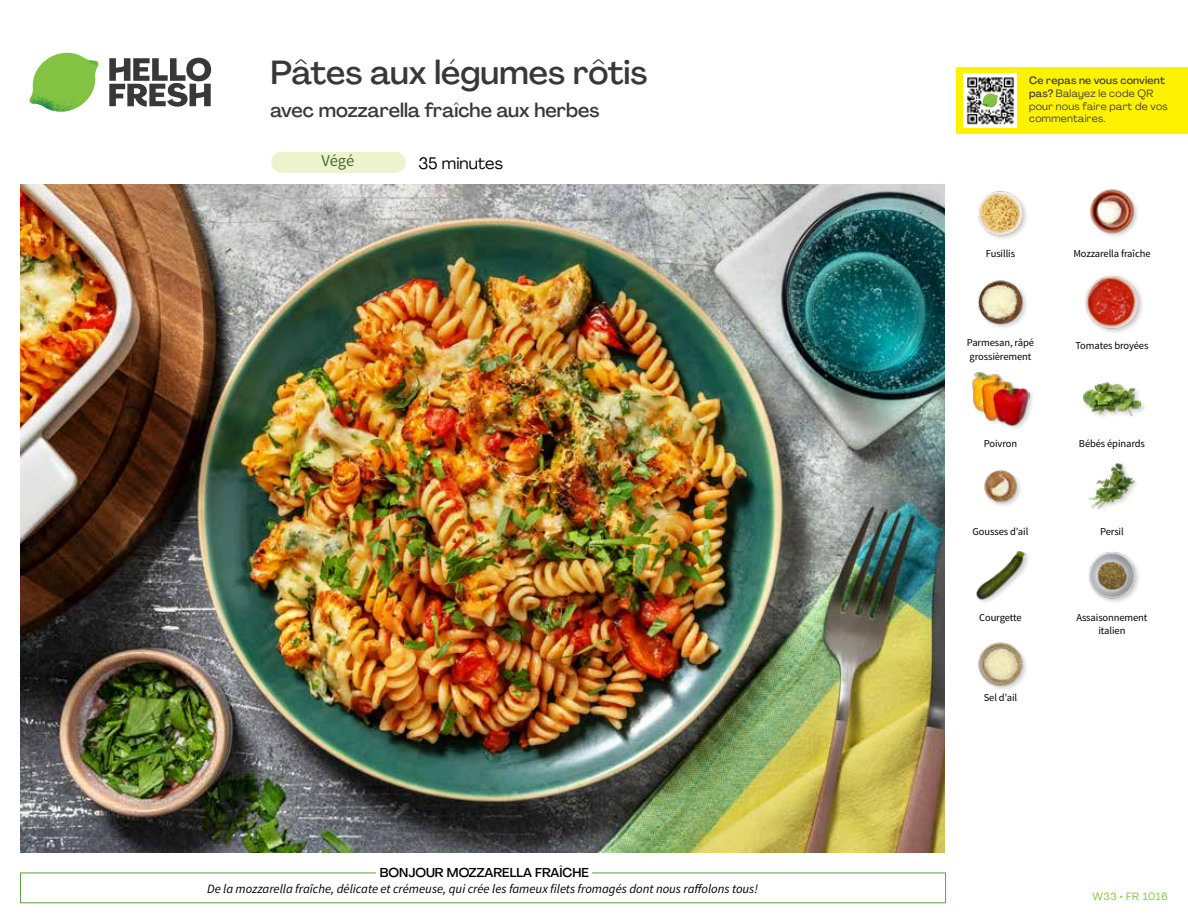
<style>
.page{position:relative;width:1188px;height:918px;background:#fff}
.page>*{position:absolute;margin:0;border:0;box-sizing:border-box;transform-origin:0 0}
.t1{font:500 33px "Agrandir";letter-spacing:-.005em;color:#383839}
.t2{font:500 19.5px "Agrandir";color:#383839}
.t3{font:16.5px "Agrandir";color:#000}
.t4{font:16.5px "Source Sans Pro";color:#476b32}
.t5{font:italic 12.75px "Source Sans Pro";color:#000}
.t6{font:500 12.75px "Agrandir";color:#000}
.t7{font:10.5px/13.5px "Source Sans Pro";letter-spacing:-.01em;color:#000}
.t8{font:10.5px/12.8px "Agrandir";letter-spacing:.02em;color:#414042}
.t9{font:10.5px "Agrandir";letter-spacing:.05em;color:#82c341}
.s1{font-weight:500}
</style>
<div class="page">
<svg style="left:109px;top:57px;width:102px;height:50px"></svg>
<svg style="left:34px;top:53px;width:62px;height:40px"></svg>
<img style="left:67px;top:53px;width:32px;height:26px">
<img style="left:33px;top:75px;width:59px;height:11px">
<img style="left:29px;top:79px;width:61px;height:33px">
<img style="left:65px;top:86px;width:27px;height:25px">
<div style="left:20px;top:873px;width:926px;height:30px;border:1px solid #609f43"></div>
<div style="left:376px;top:865px;width:216px;height:15px;background:#fff"></div>
<img style="left:21px;top:184px;width:924px;height:668px">
<div style="left:271px;top:152px;width:135px;height:21px;background:#edf3cd;border-radius:10px"></div>
<img style="left:978px;top:642px;width:48px;height:48px">
<img style="left:1088px;top:551px;width:51px;height:51px">
<div style="left:975px;top:551px;width:57px;height:54px;background:#000;opacity:.2"></div>
<img style="left:975px;top:551px;width:51px;height:49px">
<img style="left:1088px;top:463px;width:48px;height:46px">
<img style="left:984px;top:469px;width:37px;height:37px">
<div style="left:1082px;top:381px;width:65px;height:41px;background:#000;opacity:.2"></div>
<img style="left:1083px;top:381px;width:58px;height:41px">
<div style="left:972px;top:371px;width:63px;height:61px;background:#000;opacity:.2"></div>
<img style="left:972px;top:371px;width:57px;height:55px">
<div style="left:1084px;top:274px;width:61px;height:61px;background:#000;opacity:.2"></div>
<img style="left:1084px;top:274px;width:57px;height:57px">
<img style="left:978px;top:280px;width:49px;height:48px">
<img style="left:1090px;top:189px;width:48px;height:47px">
<img style="left:978px;top:191px;width:49px;height:48px">
<div style="left:956px;top:67px;width:232px;height:67px;background:#fff200"></div>
<img style="left:964px;top:74px;width:52px;height:54px">
<svg style="left:982px;top:93px;width:16px;height:14px"></svg>
<h1 class="t1" style="left:271px;top:52px;width:378px">Pâtes aux légumes rôtis</h1>
<h2 class="t2" style="left:271px;top:98px;width:330px">avec mozzarella fraîche aux herbes</h2>
<h3 class="t3" style="left:418px;top:153px;width:86px">35 minutes</h3>
<h3 class="t4" style="left:322px;top:151px;width:34px">Végé</h3>
<p class="t6" style="left:380px;top:864px;width:211px">BONJOUR MOZZARELLA FRAÎCHE</p>
<p class="t5" style="left:207px;top:881px;width:552px">De la mozzarella fraîche, délicate et crémeuse, qui crée les fameux filets fromagés dont nous raffolons tous!</p>
<p class="t8" style="left:1029px;top:74px;width:140px"><span class="s1">Ce repas ne vous convient pas?</span> Balayez le code QR pour nous faire part de vos commentaires.</p>
<p class="t7" style="left:986px;top:246px;width:31px">Fusillis</p>
<p class="t7" style="left:1073px;top:246px;width:79px">Mozzarella fraîche</p>
<p class="t7" style="left:967px;top:336px;width:69px">Parmesan, râpé grossièrement</p>
<p class="t7" style="left:1075px;top:339px;width:75px">Tomates broyées</p>
<p class="t7" style="left:984px;top:437px;width:35px">Poivron</p>
<p class="t7" style="left:1079px;top:437px;width:68px">Bébés épinards</p>
<p class="t7" style="left:973px;top:525px;width:57px">Gousses d’ail</p>
<p class="t7" style="left:1100px;top:525px;width:25px">Persil</p>
<p class="t7" style="left:979px;top:610px;width:44px">Courgette</p>
<p class="t7" style="left:1076px;top:610px;width:73px;text-align:center">Assaisonnement italien</p>
<p class="t7" style="left:984px;top:690px;width:35px">Sel d’ail</p>
<p class="t9" style="left:1093px;top:890px;width:77px">W33 • FR 1016</p>
</div>
